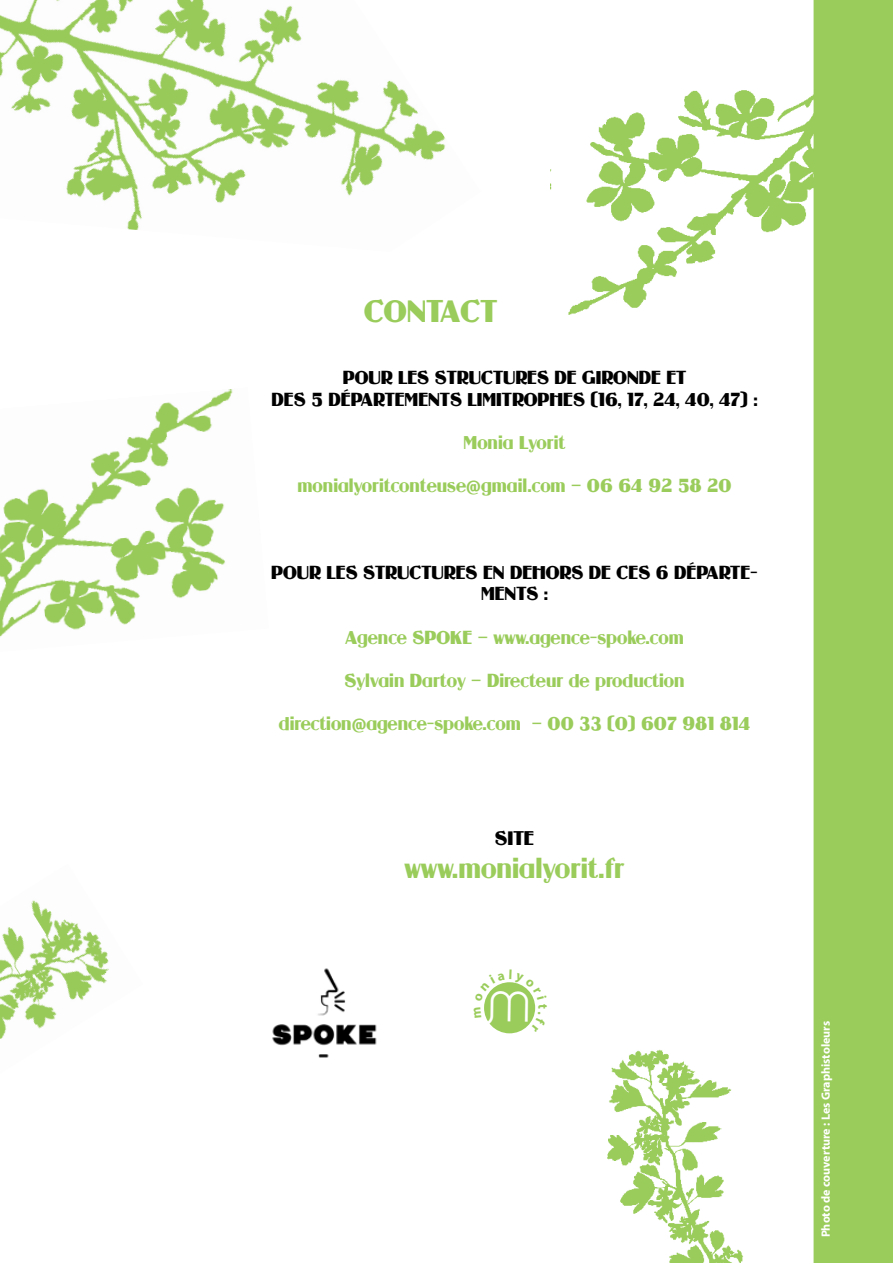
<style>
.page{position:relative;width:893px;height:1263px;background:#fff}
.page>*{position:absolute;margin:0;border:0;box-sizing:border-box;transform-origin:0 0}
.t1{font:30px "Guanine";color:#9acc5b}
.t2{font:27px "Guanine";color:#9acc5b}
.t3{font:18.9px "Guanine";color:#000}
.t4{font:18px "Guanine";color:#9acc5b}
.t5{font:18px "Guanine";color:#000}
.t6{font:700 13.5px "Myriad Pro";color:#9acc5b}
.t7{font:700 12px "Myriad Pro";color:#fff}
</style>
<div class="page">
<img style="left:0;top:0;width:446px;height:230px">
<img style="left:607px;top:1049px;width:137px;height:214px">
<img style="left:551px;top:72px;width:263px;height:243px">
<img style="left:0;top:900px;width:109px;height:139px">
<img style="left:0;top:389px;width:233px;height:248px">
<div style="left:814px;top:0;width:79px;height:1263px;background:#9acc5b"></div>
<img style="left:272px;top:968px;width:105px;height:90px">
<svg style="left:484px;top:982px;width:52px;height:50px"></svg>
<h1 class="t1" style="left:364px;top:293px;width:135px">CONTACT</h1>
<p class="t5" style="left:343px;top:367px;width:265px">Pour les structures de Girond</p>
<p class="t5" style="left:651px;top:367px;width:33px">e et</p>
<p class="t5" style="left:272px;top:389px;width:91px">des 5 départ</p>
<p class="t5" style="left:395px;top:389px;width:113px">ements limitrop</p>
<p class="t5" style="left:550px;top:389px;width:209px">hes (16, 17, 24, 40, 47) :</p>
<p class="t4" style="left:464px;top:432px;width:103px">Monia Lyorit</p>
<p class="t4" style="left:298px;top:475px;width:435px">monialyoritconteuse@gmail.com – 06 64 92 58 20</p>
<p class="t5" style="left:271px;top:562px;width:437px">Pour les structures en dehors de ces 6 départ</p>
<p class="t5" style="left:740px;top:562px;width:19px">e-</p>
<p class="t5" style="left:481px;top:583px;width:68px">ments :</p>
<p class="t4" style="left:345px;top:626px;width:340px">Agence SPOKE – www.agence-spoke.com</p>
<p class="t4" style="left:344px;top:670px;width:342px">Sylvain Dartoy – Directeur de production</p>
<p class="t4" style="left:279px;top:713px;width:473px">direction@agence-spoke.com – 00 33 (0) 607 981 814</p>
<p class="t3" style="left:495px;top:827px;width:41px">site</p>
<h2 class="t2" style="left:404px;top:852px;width:222px">www.monialyorit.fr</h2>
<p class="t6" style="left:552px;top:1003px;width:7px;rotate:90deg">t</p>
<p class="t7" style="left:818px;top:1237px;width:218px;rotate:-90deg">Photo de couverture : Les Graphistoleurs</p>
</div>
